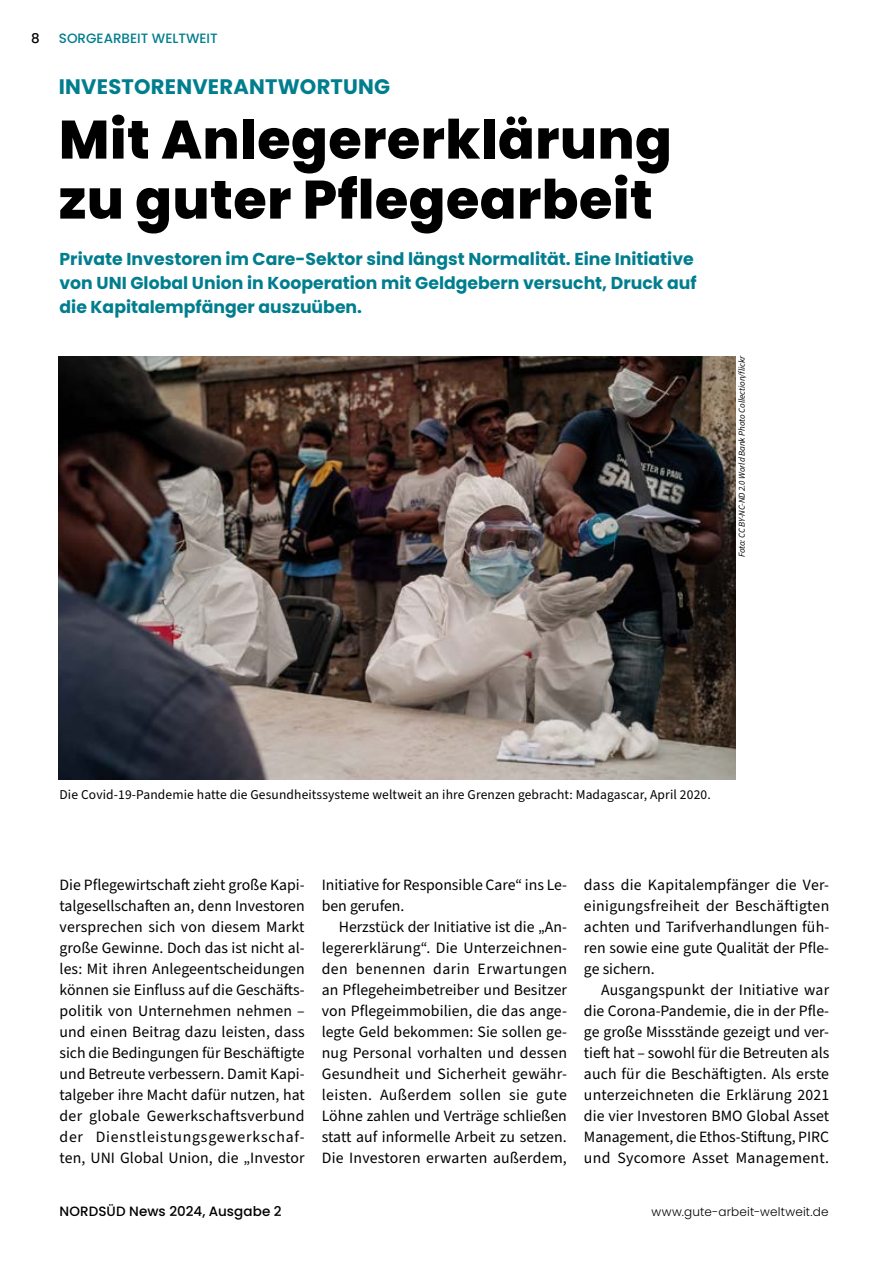
<style>
.page{position:relative;width:893px;height:1263px;background:#fff}
.page>*{position:absolute;margin:0;border:0;box-sizing:border-box;transform-origin:0 0}
.t1{font:800 54px/60px "Poppins";letter-spacing:.01em;color:#000}
.t2{font:700 21px "Poppins";letter-spacing:.01em;color:#007e8e}
.t3{font:700 17.25px/24px "Poppins";color:#007e8e}
.t4{font:15.75px/21px "Source Sans Pro";letter-spacing:.005em;color:#000;text-align:justify}
.t5{font:13.5px "Source Sans Pro";letter-spacing:.01em;color:#000}
.t6{font:500 13.5px "Poppins";letter-spacing:.005em;color:#000}
.t7{font:500 13.5px "Poppins";color:#007e8e}
.t8{font:300 12px "Poppins";letter-spacing:.015em;color:#000}
.t9{font:italic 9px "Source Sans Pro";letter-spacing:-.01em;color:#000}
</style>
<div class="page">
<img style="left:59px;top:356px;width:677px;height:424px">
<p class="t6" style="left:31px;top:30px;width:10px">8</p>
<p class="t7" style="left:59px;top:30px;width:160px">SORGEARBEIT WELTWEIT</p>
<h2 class="t2" style="left:59px;top:75px;width:333px">INVESTORENVERANTWORTUNG</h2>
<h1 class="t1" style="left:59px;top:110px;width:614px">Mit Anlegererklärung zu guter Pflegearbeit</h1>
<p class="t3" style="left:60px;top:247px;width:639px">Private Investoren im Care-Sektor sind längst Normalität. Eine Initiative von UNI Global Union in Kooperation mit Geldgebern versucht, Druck auf die Kapitalempfänger auszuüben.</p>
<p class="t9" style="left:736px;top:557px;width:203px;rotate:-90deg">Foto: CC BY-NC-ND 2.0 World Bank Photo Collection/flickr</p>
<p class="t5" style="left:60px;top:786px;width:653px">Die Covid-19-Pandemie hatte die Gesundheitssysteme weltweit an ihre Grenzen gebracht: Madagascar, April 2020.</p>
<p class="t4" style="left:60px;top:875px;width:247px">Die Pflegewirtschaft zieht große Kapi&shy;talgesellschaften an, denn Investoren versprechen sich von diesem Markt große Gewinne. Doch das ist nicht al&shy;les: Mit ihren Anlegeentscheidungen können sie Einfluss auf die Geschäfts&shy;politik von Unternehmen nehmen – und einen Beitrag dazu leisten, dass sich die Bedingungen für Beschäftigte und Betreute verbessern. Damit Kapi&shy;talgeber ihre Macht dafür nutzen, hat der globale Gewerkschaftsverbund der Dienstleistungsgewerkschaf&shy;ten, UNI Global Union, die „Investor</p>
<p class="t4" style="left:322px;top:875px;width:247px">Initiative for Responsible Care“ ins Le&shy;ben gerufen.</p>
<p class="t4" style="left:322px;top:917px;width:247px;text-indent:17px">Herzstück der Initiative ist die „An&shy;legererklärung“. Die Unterzeichnen&shy;den benennen darin Erwartungen an Pflegeheimbetreiber und Besitzer von Pflegeimmobilien, die das ange&shy;legte Geld bekommen: Sie sollen ge&shy;nug Personal vorhalten und dessen Gesundheit und Sicherheit gewähr&shy;leisten. Außerdem sollen sie gute Löhne zahlen und Verträge schließen statt auf informelle Arbeit zu setzen.<br>Die Investoren erwarten außerdem,</p>
<p class="t4" style="left:584px;top:875px;width:247px">dass die Kapitalempfänger die Ver&shy;einigungsfreiheit der Beschäftigten achten und Tarifverhandlungen füh&shy;ren sowie eine gute Qualität der Pfle&shy;ge sichern.</p>
<p class="t4" style="left:584px;top:980px;width:247px;text-indent:17px">Ausgangspunkt der Initiative war die Corona-Pandemie, die in der Pfle&shy;ge große Missstände gezeigt und ver&shy;tieft hat – sowohl für die Betreuten als auch für die Beschäftigten. Als erste unterzeichneten die Erklärung 2021 die vier Investoren BMO Global Asset Management, die Ethos-Stiftung, PIRC und Sycomore Asset Management.</p>
<p class="t6" style="left:60px;top:1203px;width:224px">NORDSÜD News 2024, Ausgabe 2</p>
<p class="t8" style="left:651px;top:1205px;width:179px">www.gute-arbeit-weltweit.de</p>
</div>
